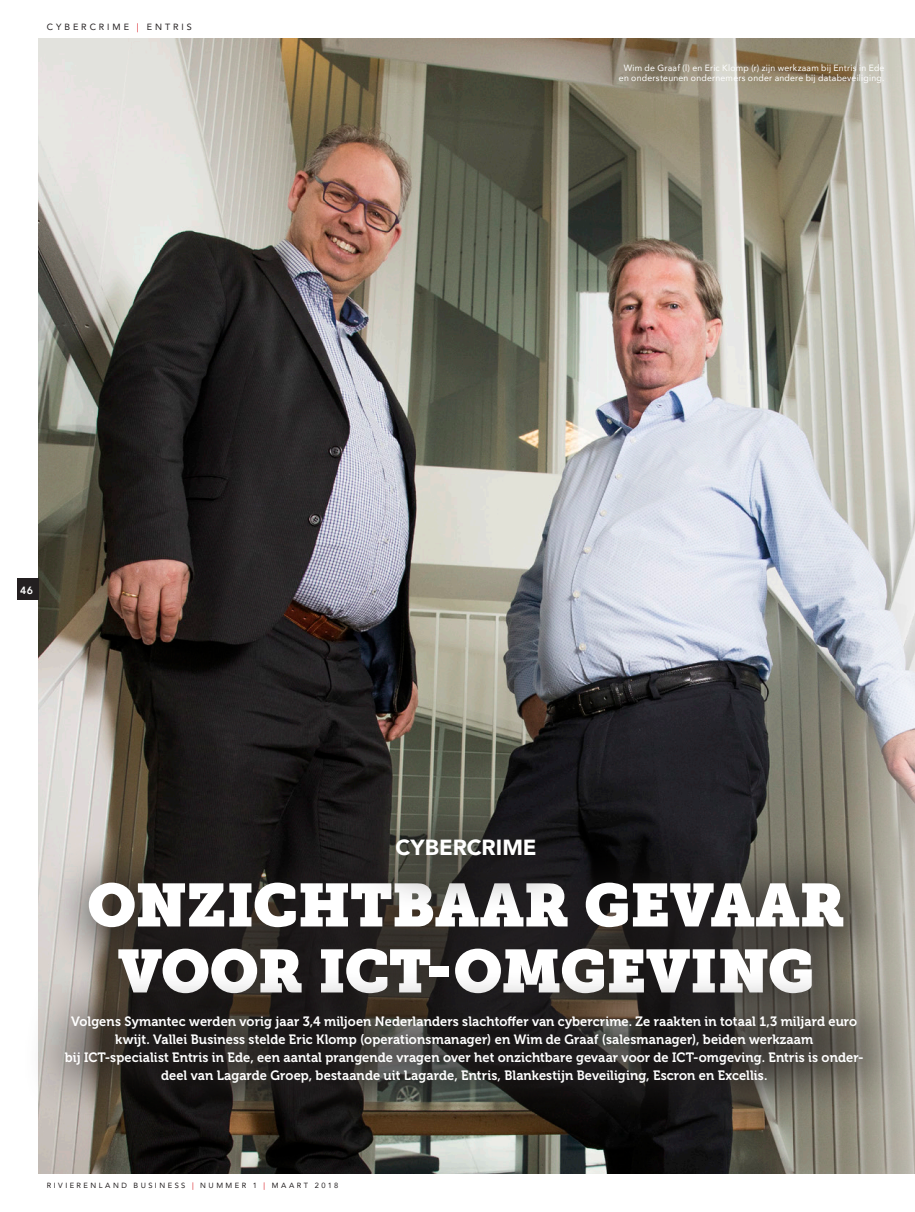
<style>
.page{position:relative;width:915px;height:1212px;background:#fff}
.page>*{position:absolute;margin:0;border:0;box-sizing:border-box;transform-origin:0 0}
.t1{font:60px/66px "Museo Slab";letter-spacing:-.015em;color:#fff;text-align:center}
.t2{font:900 21.9px "Avenir";color:#fff}
.t3{font:13.5px/18px "Museo 700";letter-spacing:.005em;color:#fff;text-align:center;scale:.95 1}
.t4{font:500 13.5px "Avenir";color:#fff}
.t5{font:9px/10.8px "Avenir";letter-spacing:.025em;color:#fff;text-align:center}
.t6{font:9px "Avenir";letter-spacing:.325em;color:#231f20}
.t7{font:7.5px "Avenir";letter-spacing:.33em;color:#231f20}
.s1{color:#d81c23}
.s2{font-weight:800;font-size:10.5px}
</style>
<div class="page">
<img style="left:38px;top:38px;width:876px;height:1136px">
<div style="left:17px;top:578px;width:21px;height:22px;background:#231f20"></div>
<div style="left:44px;top:837px;width:852px;height:211px;background:#231f20;opacity:.75"></div>
<div style="left:21px;top:970px;width:893px;height:167px;background:#231f20;opacity:.75"></div>
<div style="left:352px;top:794px;width:237px;height:116px;background:#231f20;opacity:.75"></div>
<hr style="left:914px;top:38px;width:1px;height:1136px;background:#e6e7e9">
<p class="t6" style="left:47px;top:20px;width:146px">CYBERCRIME <span class="s1">|</span> ENTRIS</p>
<p class="t5" style="left:618px;top:62px;width:267px">Wim de Graaf (l) en Eric Klomp (r) zijn werkzaam bij Entris in Ede en ondersteunen ondernemers onder andere bij databeveiliging.</p>
<p class="t4" style="left:18px;top:578px;width:17px">46<span class="s2">46</span></p>
<h2 class="t2" style="left:395px;top:829px;width:143px">CYBERCRIME</h2>
<h1 class="t1" style="left:87px;top:873px;width:758px">ONZICHTBAAR GEVAAR<br>VOOR ICT-OMGEVING</h1>
<p class="t3" style="left:65px;top:1013px;width:842px">Volgens Symantec werden vorig jaar 3,4 miljoen Nederlanders slachtoffer van cybercrime. Ze raakten in totaal 1,3 miljard euro kwijt. Vallei Business stelde Eric Klomp (operationsmanager) en Wim de Graaf (salesmanager), beiden werkzaam<br>bij ICT-specialist Entris in Ede, een aantal prangende vragen over het onzichtbare gevaar voor de ICT-omgeving. Entris is onder&shy;deel van Lagarde Groep, bestaande uit Lagarde, Entris, Blankestijn Beveiliging, Escron en Excellis.</p>
<p class="t7" style="left:47px;top:1179px;width:293px">RIVIERENLAND BUSINESS <span class="s1">|</span> NUMMER 1 <span class="s1">|</span> MAART 2018</p>
</div>
